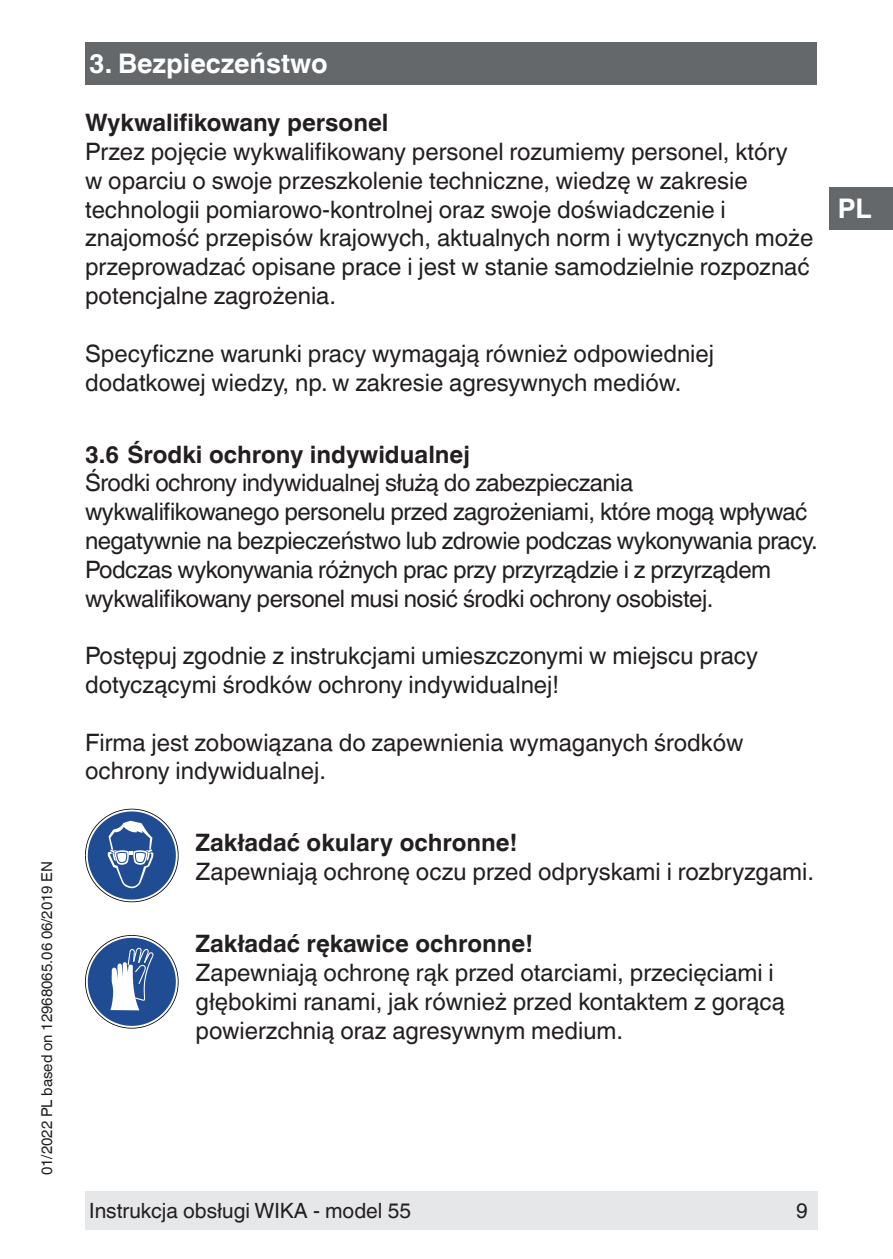
<style>
.page{position:relative;width:893px;height:1259px;background:#fff}
.page>*{position:absolute;margin:0;border:0;box-sizing:border-box;transform-origin:0 0}
.t1{font:700 27px "Helvetica World";color:#fff}
.t2{font:24px/28.8px "Helvetica World";color:#231f20}
.t3{font:24px/28.8px "Helvetica World";letter-spacing:-.02em;color:#231f20}
.t4{font:700 24px "Helvetica World";color:#231f20}
.t5{font:21px "Helvetica World";color:#231f20}
.t6{font:15px "Helvetica World";color:#231f20}
</style>
<div class="page">
<div style="left:829px;top:187px;width:64px;height:43px;background:#64686b"></div>
<div style="left:85px;top:1191px;width:733px;height:38px;background:#e6e7e9"></div>
<div style="left:85px;top:43px;width:731px;height:42px;background:#64686b"></div>
<svg style="left:85px;top:808px;width:94px;height:94px"></svg>
<svg style="left:85px;top:935px;width:94px;height:93px"></svg>
<p class="t6" style="left:38px;top:1175px;width:316px;rotate:-90deg">01/2022 PL based on 12968065.06 06/2019 EN</p>
<p class="t1" style="left:89px;top:48px;width:240px">3. Bezpieczeństwo</p>
<p class="t4" style="left:85px;top:109px;width:305px">Wykwalifikowany personel</p>
<p class="t2" style="left:85px;top:137px;width:730px">Przez pojęcie wykwalifikowany personel rozumiemy personel, który<br>w oparciu o swoje przeszkolenie techniczne, wiedzę w zakresie technologii pomiarowo-kontrolnej oraz swoje doświadczenie i znajomość przepisów krajowych, aktualnych norm i wytycznych może przeprowadzać opisane prace i jest w stanie samodzielnie rozpoznać potencjalne zagrożenia.</p>
<p class="t2" style="left:85px;top:339px;width:631px">Specyficzne warunki pracy wymagają również odpowiedniej dodatkowej wiedzy, np. w zakresie agresywnych mediów.</p>
<p class="t4" style="left:85px;top:440px;width:386px">3.6 Środki ochrony indywidualnej</p>
<p class="t3" style="left:85px;top:469px;width:734px">Środki ochrony indywidualnej służą do zabezpieczania wykwalifikowanego personelu przed zagrożeniami, które mogą wpływać negatywnie na bezpieczeństwo lub zdrowie podczas wykonywania pracy.<br>Podczas wykonywania różnych prac przy przyrządzie i z przyrządem wykwalifikowany personel musi nosić środki ochrony osobistej.</p>
<p class="t2" style="left:85px;top:641px;width:675px">Postępuj zgodnie z instrukcjami umieszczonymi w miejscu pracy dotyczącymi środków ochrony indywidualnej!</p>
<p class="t2" style="left:85px;top:728px;width:660px">Firma jest zobowiązana do zapewnienia wymaganych środków ochrony indywidualnej.</p>
<p class="t4" style="left:196px;top:829px;width:323px">Zakładać okulary ochronne!</p>
<p class="t2" style="left:196px;top:857px;width:620px">Zapewniają ochronę oczu przed odpryskami i rozbryzgami.</p>
<p class="t4" style="left:196px;top:930px;width:339px">Zakładać rękawice ochronne!</p>
<p class="t2" style="left:196px;top:958px;width:591px">Zapewniają ochronę rąk przed otarciami, przecięciami i głębokimi ranami, jak również przed kontaktem z gorącą powierzchnią oraz agresywnym medium.</p>
<p class="t1" style="left:838px;top:193px;width:35px">PL</p>
<p class="t5" style="left:89px;top:1198px;width:323px">Instrukcja obsługi WIKA - model 55</p>
<p class="t5" style="left:796px;top:1198px;width:13px">9</p>
</div>
